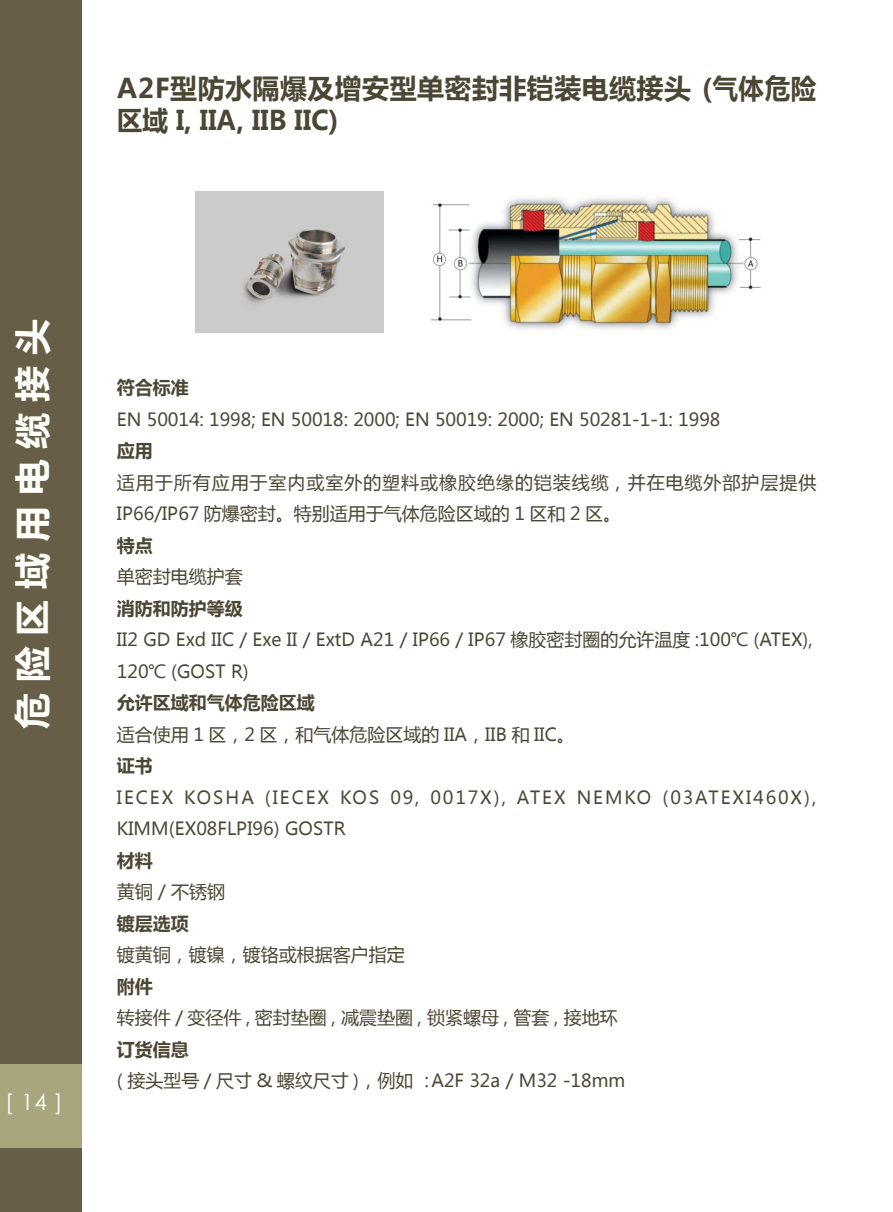
<style>
.page{position:relative;width:893px;height:1212px;background:#fff}
.page>*{position:absolute;margin:0;border:0;box-sizing:border-box;transform-origin:0 0}
.t1{font:700 36px "Microsoft Ya Hei";color:#fffffc}
.大标题_英{font:700 27px/31.5px "Microsoft Ya Hei";letter-spacing:.015em;color:#4c4635}
.页码{font:22.5px "Century Gothic";color:#fff}
.段落样式2{font:18px/31.5px "Microsoft Ya Hei";color:#4c4635}
.段落样式2-2{font:18px/31.5px "Microsoft Ya Hei";letter-spacing:.105em;color:#4c4635}
.段落样式2-3{font:18px/31.5px "Microsoft Ya Hei";letter-spacing:.055em;color:#4c4635}
.段落样式2-4{font:700 18px "Microsoft Ya Hei";color:#4c4635}
</style>
<div class="page">
<div style="left:0;top:0;width:82px;height:1212px;background:#675e47"></div>
<div style="left:0;top:1064px;width:82px;height:83px;background:#a9a57c"></div>
<img style="left:431px;top:197px;width:330px;height:133px">
<img style="left:196px;top:191px;width:188px;height:141px">
<p class="大标题_英" style="left:117px;top:72px;width:701px">A2F型防水隔爆及增安型单密封非铠装电缆接头 (气体危险区域 I, IIA, IIB IIC)</p>
<p class="t1" style="left:7px;top:729px;width:411px;rotate:-90deg">危 险 区 域 用 电 缆 接 头</p>
<p class="页码" style="left:5px;top:1086px;width:59px">[ 14 ]</p>
<p class="段落样式2-4" style="left:117px;top:375px;width:73px">符合标准</p>
<p class="段落样式2" style="left:117px;top:403px;width:605px">EN 50014: 1998; EN 50018: 2000; EN 50019: 2000; EN 50281-1-1: 1998</p>
<p class="段落样式2-4" style="left:117px;top:438px;width:37px">应用</p>
<p class="段落样式2-3" style="left:117px;top:466px;width:701px">适用于所有应用于室内或室外的塑料或橡胶绝缘的铠装线缆，并在电缆外部护层提供<br>IP66/IP67 防爆密封。特别适用于气体危险区域的 1 区和 2 区。</p>
<p class="段落样式2-4" style="left:117px;top:533px;width:37px">特点</p>
<p class="段落样式2" style="left:117px;top:560px;width:127px">单密封电缆护套</p>
<p class="段落样式2-4" style="left:117px;top:596px;width:127px">消防和防护等级</p>
<p class="段落样式2" style="left:117px;top:623px;width:697px">II2 GD Exd IIC / Exe II / ExtD A21 / IP66 / IP67 橡胶密封圈的允许温度 :100℃ (ATEX),<br>120℃ (GOST R)</p>
<p class="段落样式2-4" style="left:117px;top:690px;width:199px">允许区域和气体危险区域</p>
<p class="段落样式2" style="left:117px;top:718px;width:459px">适合使用 1 区，2 区，和气体危险区域的 IIA，IIB 和 IIC。</p>
<p class="段落样式2-4" style="left:117px;top:753px;width:37px">证书</p>
<p class="段落样式2-2" style="left:117px;top:781px;width:701px">IECEX KOSHA (IECEX KOS 09, 0017X), ATEX NEMKO (03ATEXI460X),<br>KIMM(EX08FLPI96) GOSTR</p>
<p class="段落样式2-4" style="left:117px;top:848px;width:37px">材料</p>
<p class="段落样式2" style="left:117px;top:875px;width:110px">黄铜 / 不锈钢</p>
<p class="段落样式2-4" style="left:117px;top:911px;width:73px">镀层选项</p>
<p class="段落样式2" style="left:117px;top:938px;width:289px">镀黄铜，镀镍，镀铬或根据客户指定</p>
<p class="段落样式2-4" style="left:117px;top:974px;width:37px">附件</p>
<p class="段落样式2" style="left:117px;top:1001px;width:502px">转接件 / 变径件 , 密封垫圈 , 减震垫圈 , 锁紧螺母 , 管套 , 接地环</p>
<p class="段落样式2-4" style="left:117px;top:1037px;width:73px">订货信息</p>
<p class="段落样式2" style="left:117px;top:1064px;width:510px">( 接头型号 / 尺寸 &amp; 螺纹尺寸 )，例如：A2F 32a / M32 -18mm</p>
</div>
